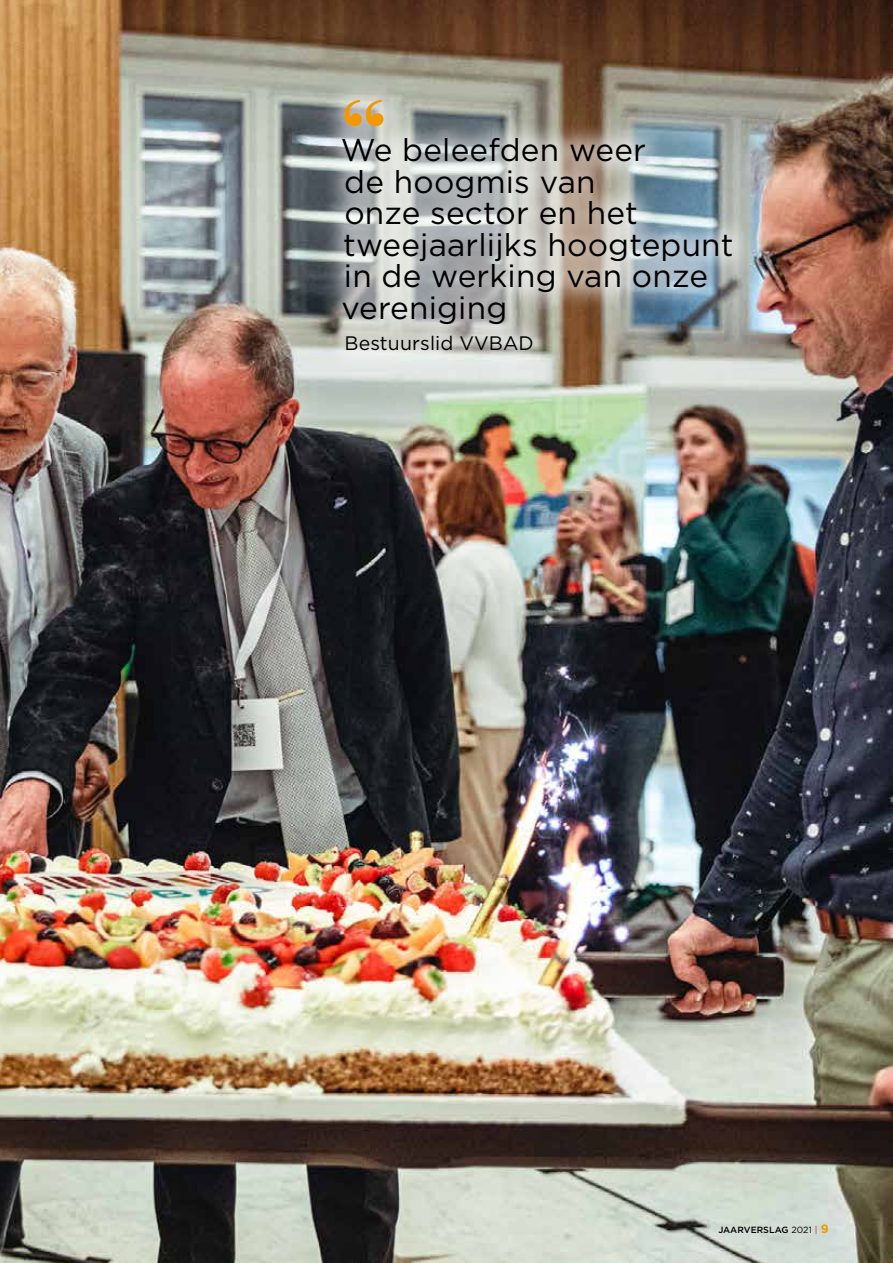
<style>
.page{position:relative;width:893px;height:1263px;background:#fff}
.page>*{position:absolute;margin:0;border:0;box-sizing:border-box;transform-origin:0 0}
.t1{font:31.5px/31.5px "Gotham";letter-spacing:.005em;color:#000}
.t2{font:19.5px "Gotham";letter-spacing:.005em;color:#000}
.t3{font:500 9px "Gotham";letter-spacing:.005em;color:#000}
.s1{font-weight:400}
.s2{font-weight:400;color:#bd2c16}
.s3{font-weight:700;font-size:12px;color:#f39800}
</style>
<div class="page">
<img style="left:0;top:0;width:893px;height:1263px">
<div style="left:319px;top:77px;width:437px;height:297px;background:#fff;opacity:.57"></div>
<svg style="left:344px;top:100px;width:39px;height:26px"></svg>
<p class="t1" style="left:341px;top:134px;width:394px">We beleefden weer<br>de hoogmis van<br>onze sector en het tweejaarlijks hoogtepunt in de werking van onze vereniging</p>
<p class="t2" style="left:344px;top:331px;width:191px">Bestuurslid VVBAD</p>
<p class="t3" style="left:718px;top:1224px;width:112px">JAARVERSLAG <span class="s1">2021</span> <span class="s2">|</span> <span class="s3">9</span></p>
</div>
